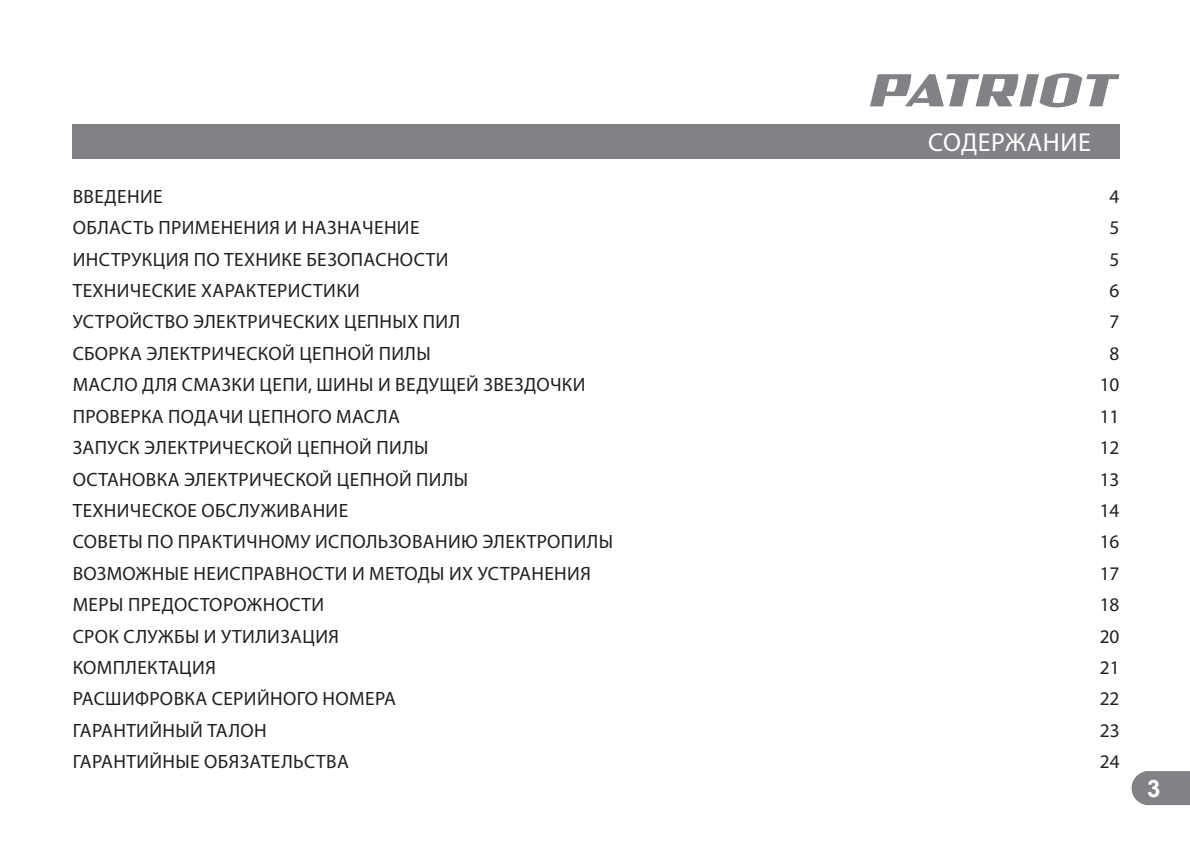
<style>
.page{position:relative;width:1190px;height:842px;background:#fff}
.page>*{position:absolute;margin:0;border:0;box-sizing:border-box;transform-origin:0 0}
.t1{font:26px "Myriad Pro";letter-spacing:.02em;color:#fff}
.t2{font:700 24px "Arial";color:#fff}
.t3{font:19.2px "Myriad Pro";letter-spacing:.02em;color:#231f20}
</style>
<div class="page">
<svg style="left:1131px;top:771px;width:58px;height:33px;background:#888a8d"></svg>
<svg style="left:870px;top:73px;width:249px;height:34px"></svg>
<div style="left:72px;top:124px;width:1047px;height:34px;background:#808285"></div>
<h1 class="t1" style="left:928px;top:130px;width:164px">СОДЕРЖАНИЕ</h1>
<p class="t3" style="left:73px;top:187px;width:91px">ВВЕДЕНИЕ</p>
<p class="t3" style="left:1109px;top:187px;width:11px">4</p>
<p class="t3" style="left:73px;top:218px;width:348px">ОБЛАСТЬ ПРИМЕНЕНИЯ И НАЗНАЧЕНИЕ</p>
<p class="t3" style="left:1109px;top:218px;width:11px">5</p>
<p class="t3" style="left:73px;top:250px;width:377px">ИНСТРУКЦИЯ ПО ТЕХНИКЕ БЕЗОПАСНОСТИ</p>
<p class="t3" style="left:1109px;top:250px;width:11px">5</p>
<p class="t3" style="left:73px;top:281px;width:289px">ТЕХНИЧЕСКИЕ ХАРАКТЕРИСТИКИ</p>
<p class="t3" style="left:1109px;top:281px;width:11px">6</p>
<p class="t3" style="left:73px;top:313px;width:389px">УСТРОЙСТВО ЭЛЕКТРИЧЕСКИХ ЦЕПНЫХ ПИЛ</p>
<p class="t3" style="left:1109px;top:313px;width:11px">7</p>
<p class="t3" style="left:73px;top:344px;width:360px">СБОРКА ЭЛЕКТРИЧЕСКОЙ ЦЕПНОЙ ПИЛЫ</p>
<p class="t3" style="left:1109px;top:344px;width:11px">8</p>
<p class="t3" style="left:73px;top:375px;width:514px">МАСЛО ДЛЯ СМАЗКИ ЦЕПИ, ШИНЫ И ВЕДУЩЕЙ ЗВЕЗДОЧКИ</p>
<p class="t3" style="left:1099px;top:375px;width:21px">10</p>
<p class="t3" style="left:73px;top:407px;width:329px">ПРОВЕРКА ПОДАЧИ ЦЕПНОГО МАСЛА</p>
<p class="t3" style="left:1099px;top:407px;width:21px">11</p>
<p class="t3" style="left:73px;top:438px;width:357px">ЗАПУСК ЭЛЕКТРИЧЕСКОЙ ЦЕПНОЙ ПИЛЫ</p>
<p class="t3" style="left:1099px;top:438px;width:21px">12</p>
<p class="t3" style="left:73px;top:469px;width:397px">ОСТАНОВКА ЭЛЕКТРИЧЕСКОЙ ЦЕПНОЙ ПИЛЫ</p>
<p class="t3" style="left:1099px;top:469px;width:21px">13</p>
<p class="t3" style="left:73px;top:501px;width:277px">ТЕХНИЧЕСКОЕ ОБСЛУЖИВАНИЕ</p>
<p class="t3" style="left:1099px;top:501px;width:21px">14</p>
<p class="t3" style="left:73px;top:532px;width:542px">СОВЕТЫ ПО ПРАКТИЧНОМУ ИСПОЛЬЗОВАНИЮ ЭЛЕКТРОПИЛЫ</p>
<p class="t3" style="left:1099px;top:532px;width:21px">16</p>
<p class="t3" style="left:73px;top:564px;width:519px">ВОЗМОЖНЫЕ НЕИСПРАВНОСТИ И МЕТОДЫ ИХ УСТРАНЕНИЯ</p>
<p class="t3" style="left:1099px;top:564px;width:21px">17</p>
<p class="t3" style="left:73px;top:595px;width:253px">МЕРЫ ПРЕДОСТОРОЖНОСТИ</p>
<p class="t3" style="left:1099px;top:595px;width:21px">18</p>
<p class="t3" style="left:73px;top:626px;width:268px">СРОК СЛУЖБЫ И УТИЛИЗАЦИЯ</p>
<p class="t3" style="left:1099px;top:626px;width:21px">20</p>
<p class="t3" style="left:73px;top:658px;width:145px">КОМПЛЕКТАЦИЯ</p>
<p class="t3" style="left:1099px;top:658px;width:21px">21</p>
<p class="t3" style="left:73px;top:689px;width:324px">РАСШИФРОВКА СЕРИЙНОГО НОМЕРА</p>
<p class="t3" style="left:1099px;top:689px;width:21px">22</p>
<p class="t3" style="left:73px;top:721px;width:196px">ГАРАНТИЙНЫЙ ТАЛОН</p>
<p class="t3" style="left:1099px;top:721px;width:21px">23</p>
<p class="t3" style="left:73px;top:752px;width:278px">ГАРАНТИЙНЫЕ ОБЯЗАТЕЛЬСТВА</p>
<p class="t3" style="left:1099px;top:752px;width:21px">24</p>
<p class="t2" style="left:1147px;top:774px;width:15px">3</p>
</div>
